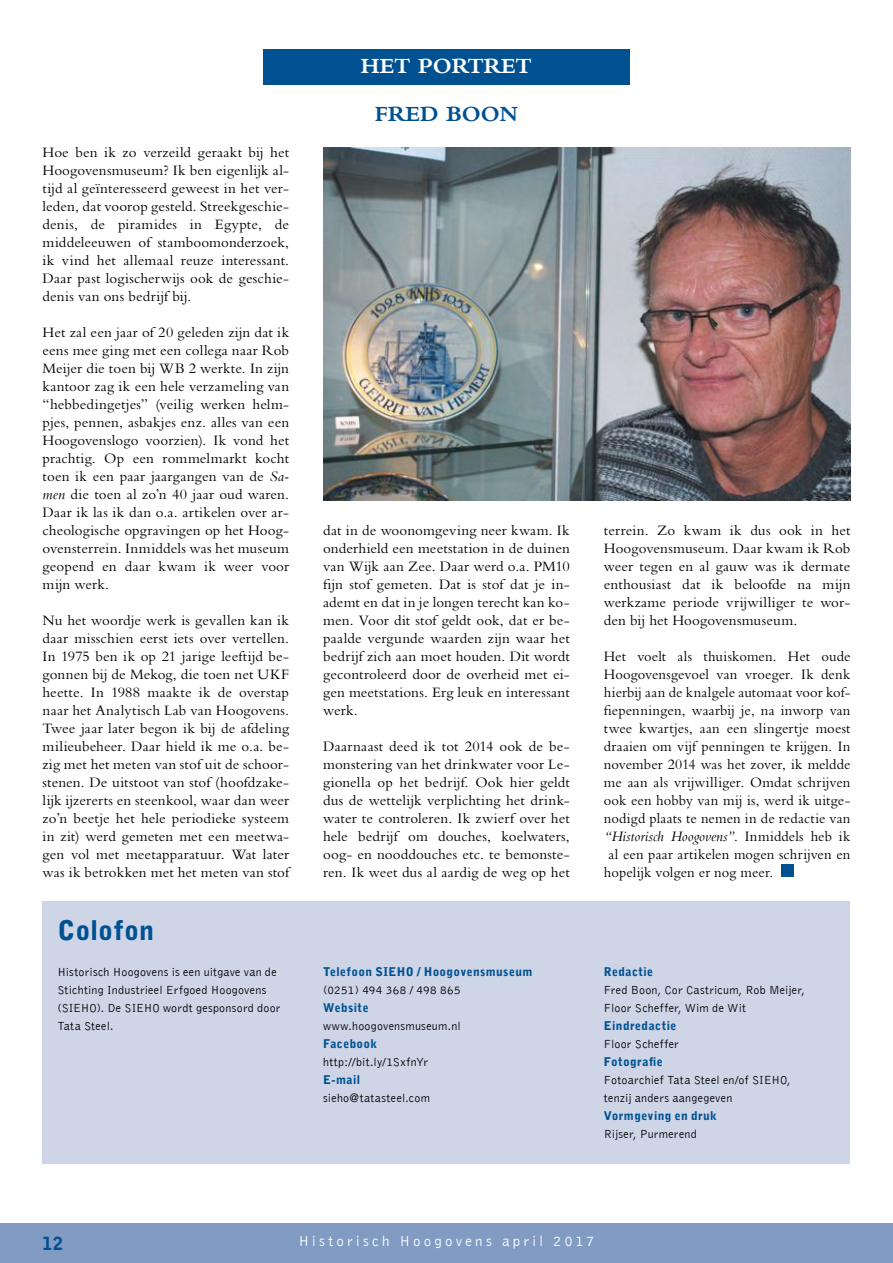
<style>
.page{position:relative;width:893px;height:1263px;background:#fff}
.page>*{position:absolute;margin:0;border:0;box-sizing:border-box;transform-origin:0 0}
.t1{font:900 27px "Bell Gothic Std";letter-spacing:.005em;color:#005191}
.t2{font:700 22.5px "Bembo";color:#fff}
.t3{font:700 22.5px "Bembo";color:#005191}
.t4{font:900 18px "Bell Gothic Std";color:#005191}
.t5{font:15px/18px "Bembo Std";letter-spacing:.01em;color:#000;text-align:justify}
.t6{font:italic 15px "Bembo";letter-spacing:.01em;color:#000}
.t7{font:300 15px "Bell Gothic";letter-spacing:.205em;color:#fff}
.t8{font:300 12px/18px "Bell Gothic";letter-spacing:.02em;color:#000}
.t9{font:900 12px "Bell Gothic Std";letter-spacing:.03em;color:#005191}
.s1{font-family:"Bembo";font-style:italic}
.s2{font-family:"Bembo Std";font-style:normal}
</style>
<div class="page">
<div style="left:0;top:1223px;width:893px;height:40px;background:#819bc3"></div>
<div style="left:263px;top:50px;width:366px;height:35px;background:#005191"></div>
<div style="left:781px;top:864px;width:12px;height:13px;background:#005191"></div>
<div style="left:43px;top:901px;width:807px;height:263px;background:#cdd5e7"></div>
<img style="left:323px;top:148px;width:527px;height:353px">
<p class="t5" style="left:43px;top:143px;width:248px">Hoe ben ik zo verzeild geraakt bij het Hoogovensmuseum? Ik ben eigenlijk al&shy;tijd al geïnteresseerd geweest in het ver&shy;leden, dat voorop gesteld. Streekgeschie&shy;denis, de piramides in Egypte, de middeleeuwen of stamboomonderzoek, ik vind het allemaal reuze interessant.<br>Daar past logischerwijs ook de geschie&shy;denis van ons bedrijf bij.</p>
<p class="t5" style="left:43px;top:323px;width:248px">Het zal een jaar of 20 geleden zijn dat ik eens mee ging met een collega naar Rob Meijer die toen bij WB 2 werkte. In zijn kantoor zag ik een hele verzameling van “hebbedingetjes” (veilig werken helm&shy;pjes, pennen, asbakjes enz. alles van een Hoogovenslogo voorzien). Ik vond het prachtig. Op een rommelmarkt kocht toen ik een paar jaargangen van de <span class="s1">Sa&shy;men</span> die toen al zo’n 40 jaar oud waren.<br>Daar ik las ik dan o.a. artikelen over ar&shy;cheologische opgravingen op het Hoog&shy;ovensterrein. Inmiddels was het museum geopend en daar kwam ik weer voor mijn werk.</p>
<p class="t5" style="left:43px;top:611px;width:248px">Nu het woordje werk is gevallen kan ik daar misschien eerst iets over vertellen.<br>In 1975 ben ik op 21 jarige leeftijd be&shy;gonnen bij de Mekog, die toen net UKF heette. In 1988 maakte ik de overstap naar het Analytisch Lab van Hoogovens.<br>Twee jaar later begon ik bij de afdeling milieubeheer. Daar hield ik me o.a. be&shy;zig met het meten van stof uit de schoor&shy;stenen. De uitstoot van stof (hoofdzake&shy;lijk ijzererts en steenkool, waar dan weer zo’n beetje het hele periodieke systeem in zit) werd gemeten met een meetwa&shy;gen vol met meetapparatuur. Wat later was ik betrokken met het meten van stof</p>
<h2 class="t2" style="left:361px;top:58px;width:173px">HET PORTRET</h2>
<h2 class="t3" style="left:375px;top:106px;width:145px">FRED BOON</h2>
<p class="t5" style="left:323px;top:521px;width:248px">dat in de woonomgeving neer kwam. Ik onderhield een meetstation in de duinen van Wijk aan Zee. Daar werd o.a. PM10 fijn stof gemeten. Dat is stof dat je in&shy;ademt en dat in je longen terecht kan ko&shy;men. Voor dit stof geldt ook, dat er be&shy;paalde vergunde waarden zijn waar het bedrijf zich aan moet houden. Dit wordt gecontroleerd door de overheid met ei&shy;gen meetstations. Erg leuk en interessant werk.</p>
<p class="t5" style="left:323px;top:737px;width:248px">Daarnaast deed ik tot 2014 ook de be&shy;monstering van het drinkwater voor Le&shy;gionella op het bedrijf. Ook hier geldt dus de wettelijk verplichting het drink&shy;water te controleren. Ik zwierf over het hele bedrijf om douches, koelwaters, oog- en nooddouches etc. te bemonste&shy;ren. Ik weet dus al aardig de weg op het</p>
<h1 class="t1" style="left:57px;top:915px;width:98px">Colofon</h1>
<p class="t8" style="left:57px;top:963px;width:225px">Historisch Hoogovens is een uitgave van de Stichting Industrieel Erfgoed Hoogovens (SIEHO). De SIEHO wordt gesponsord door Tata Steel.</p>
<p class="t9" style="left:323px;top:965px;width:211px">Telefoon SIEHO / Hoogovensmuseum</p>
<p class="t8" style="left:323px;top:981px;width:139px">(0251) 494 368 / 498 865</p>
<p class="t9" style="left:323px;top:1001px;width:47px">Website</p>
<p class="t8" style="left:323px;top:1017px;width:139px">www.hoogovensmuseum.nl</p>
<p class="t9" style="left:323px;top:1037px;width:56px">Facebook</p>
<p class="t8" style="left:323px;top:1053px;width:107px">http://bit.ly/1SxfnYr</p>
<p class="t9" style="left:323px;top:1073px;width:38px">E-mail</p>
<p class="t8" style="left:323px;top:1089px;width:108px">sieho@tatasteel.com</p>
<p class="t5" style="left:604px;top:521px;width:248px">terrein. Zo kwam ik dus ook in het Hoogovensmuseum. Daar kwam ik Rob weer tegen en al gauw was ik dermate enthousiast dat ik beloofde na mijn werkzame periode vrijwilliger te wor&shy;den bij het Hoogovensmuseum.</p>
<p class="t5" style="left:604px;top:647px;width:248px">Het voelt als thuiskomen. Het oude Hoogovensgevoel van vroeger. Ik denk hierbij aan de knalgele automaat voor kof&shy;fiepenningen, waarbij je, na inworp van twee kwartjes, aan een slingertje moest draaien om vijf penningen te krijgen. In november 2014 was het zover, ik meldde me aan als vrijwilliger. Omdat schrijven ook een hobby van mij is, werd ik uitge&shy;nodigd plaats te nemen in de redactie van</p>
<p class="t6" style="left:604px;top:828px;width:248px">“Historisch Hoogovens”<span class="s2">. Inmiddels heb ik</span></p>
<p class="t5" style="left:604px;top:845px;width:248px;text-indent:5px">al een paar artikelen mogen schrijven en hopelijk volgen er nog meer.</p>
<p class="t9" style="left:604px;top:965px;width:51px">Redactie</p>
<p class="t8" style="left:604px;top:981px;width:202px">Fred Boon, Cor Castricum, Rob Meijer,<br>Floor Scheffer, Wim de Wit</p>
<p class="t9" style="left:604px;top:1019px;width:74px">Eindredactie</p>
<p class="t8" style="left:604px;top:1035px;width:77px">Floor Scheffer</p>
<p class="t9" style="left:604px;top:1055px;width:61px">Fotografie</p>
<p class="t8" style="left:604px;top:1071px;width:188px">Fotoarchief Tata Steel en/of SIEHO, tenzij anders aangegeven</p>
<p class="t9" style="left:604px;top:1109px;width:115px">Vormgeving en druk</p>
<p class="t8" style="left:604px;top:1125px;width:95px">Rijser, Purmerend</p>
<p class="t4" style="left:43px;top:1233px;width:22px">12</p>
<p class="t7" style="left:298px;top:1232px;width:298px">Historisch Hoogovens april 2017</p>
</div>
